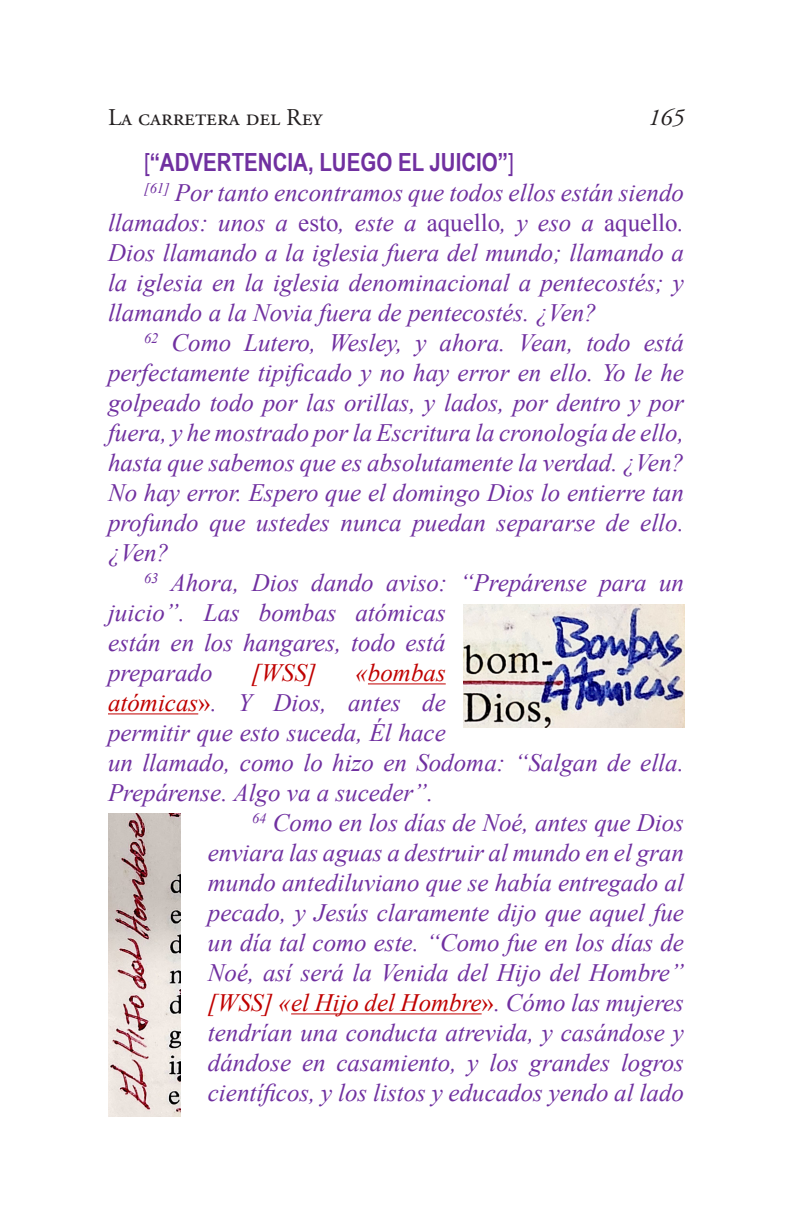
<style>
.page{position:relative;width:792px;height:1224px;background:#fff}
.page>*{position:absolute;margin:0;border:0;box-sizing:border-box;transform-origin:0 0}
.t1{font:italic 25px/30px "Times New Roman";color:#7030a0;text-align:justify}
.t2{font:700 25px "Arial Narrow";color:#7030a0}
.t3{font:italic 25px "Times New Roman";color:#c00000}
.t4{font:24px "Adobe Garamond Pro";color:#231f20}
.t5{font:italic 24px "Adobe Garamond Pro";color:#231f20}
.s1{font-weight:400}
.s2{font-style:normal}
.s3{color:#c00000}
.s4{font-style:normal;color:#c00000}
</style>
<div class="page">
<hr style="left:368px;top:684px;width:78px;height:1px;background:#c00000">
<hr style="left:108px;top:714px;width:90px;height:1px;background:#c00000">
<hr style="left:291px;top:1014px;width:191px;height:1px;background:#c00000">
<img style="left:464px;top:605px;width:220px;height:122px">
<img style="left:108px;top:814px;width:73px;height:302px">
<p class="t4" style="left:108px;top:103px;width:216px">La carretera del Rey</p>
<p class="t5" style="left:648px;top:103px;width:37px">165</p>
<p class="t2" style="left:144px;top:143px;width:371px"><span class="s1">[</span>“ADVERTENCIA, LUEGO EL JUICIO”<span class="s1">]</span></p>
<p class="t1" style="left:108px;top:177px;width:578px;text-indent:36px"><sup>[61]</sup> Por tanto encontramos que todos ellos están siendo llamados: unos a <span class="s2">esto</span>, este a <span class="s2">aquello</span>, y eso a <span class="s2">aquello</span>.<br>Dios llamando a la iglesia fuera del mundo; llamando a la iglesia en la iglesia denominacional a pentecostés; y llamando a la Novia fuera de pentecostés. ¿Ven?</p>
<p class="t1" style="left:108px;top:327px;width:578px;text-indent:36px"><sup>62</sup> Como Lutero, Wesley, y ahora. Vean, todo está perfectamente tipificado y no hay error en ello. Yo le he golpeado todo por las orillas, y lados, por dentro y por fuera, y he mostrado por la Escritura la cronología de ello, hasta que sabemos que es absolutamente la verdad. ¿Ven?<br>No hay error. Espero que el domingo Dios lo entierre tan profundo que ustedes nunca puedan separarse de ello. ¿Ven?</p>
<p class="t1" style="left:108px;top:567px;width:578px;text-align:left;text-indent:36px"><sup>63</sup> Ahora, Dios dando aviso: “Prepárense para un juicio”. Las bombas atómicas<br>están en los hangares, todo está<br>preparado</p>
<p class="t1" style="left:108px;top:657px;width:578px;text-align:left;text-indent:247px"><span class="s3">«bombas<br>atómicas</span><span class="s4">»</span>. Y Dios, antes de<br>permitir que esto suceda, Él hace<br>un llamado, como lo hizo en Sodoma: “Salgan de ella.<br>Prepárense. Algo va a suceder”.</p>
<p class="t1" style="left:208px;top:807px;width:478px;text-indent:44px"><sup>64</sup> Como en los días de Noé, antes que Dios enviara las aguas a destruir al mundo en el gran mundo antediluviano que se había entregado al pecado, y Jesús claramente dijo que aquel fue un día tal como este. “Como fue en los días de Noé, así será la Venida del Hijo del Hombre” <span class="s3">[WSS] «el Hijo del Hombre</span><span class="s4">»</span>. Cómo las mujeres tendrían una conducta atrevida, y casándose y dándose en casamiento, y los grandes logros científicos, y los listos y educados yendo al lado</p>
<p class="t3" style="left:251px;top:656px;width:67px">[WSS]</p>
</div>
